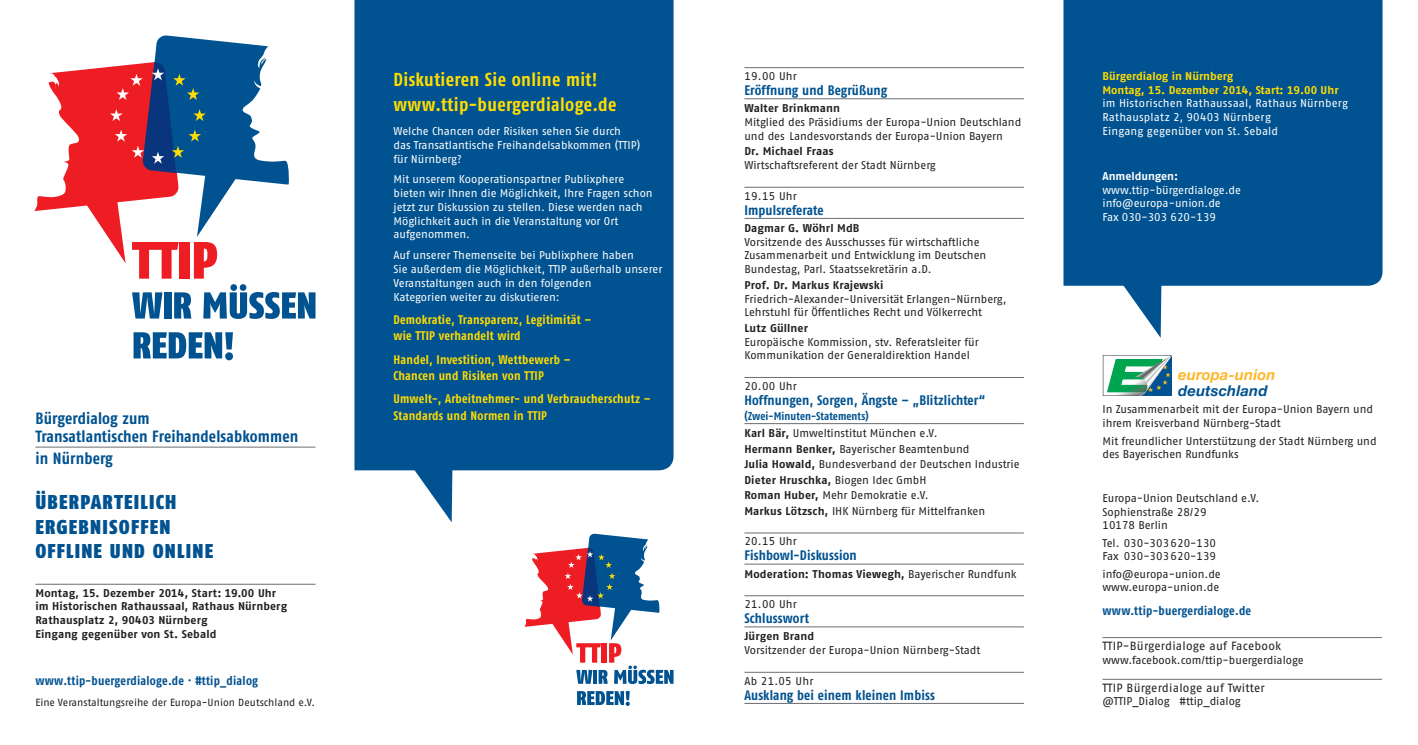
<style>
.page{position:relative;width:1418px;height:745px;background:#fff}
.page>*{position:absolute;margin:0;border:0;box-sizing:border-box;transform-origin:0 0}
.t1{font:20px/24.8px "Fago Co Black Tf";letter-spacing:.06em;color:#015290}
.t2{font:18.75px/24.8px "Fago Co Bold Tf";letter-spacing:.02em;color:#ffdc01}
.t3{font:16.25px/17.5px "Fago Co Bold Tf";letter-spacing:.005em;color:#015290}
.t4{font:italic 700 14.88px "Helvetica Neue";letter-spacing:.01em;color:#fcb72b}
.t5{font:italic 700 14.88px "Helvetica Neue";letter-spacing:.01em;color:#015290}
.t6{font:13.75px "Fago Co Bold Tf";letter-spacing:.01em;color:#015290}
.t7{font:12.5px/16.2px "Fago Co Bold Tf";letter-spacing:.02em;color:#ffdc01}
.t8{font:12.5px "Fago Co Bold Tf";letter-spacing:.02em;color:#015290}
.t9{font:11.88px "Fago No Regular Tf";letter-spacing:.02em;color:#231f20}
.t10{font:11.25px/13.8px "Fago No Regular Tf";color:#231f20}
.t11{font:11.25px/13.8px "Fago No Regular Tf";color:#fff}
.t12{font:11.25px/13.8px "Fago No Bold Tf";letter-spacing:.01em;color:#231f20}
.t13{font:11.25px/13.8px "Fago No Bold Tf";color:#ffdc01}
.t14{font:11.25px "Fago Co Bold Tf";letter-spacing:.005em;color:#015290}
.t15{font:11.25px "Fago No Bold Tf";color:#fff}
.t16{font:10.38px "Fago No Regular Tf";letter-spacing:-.005em;color:#231f20}
.s1{font-family:"Fago No Bold Tf"}
.s2{font-family:"Fago No Regular Tf"}
</style>
<div class="page">
<hr style="left:35px;top:583px;width:280px;height:1px;background:#6c6d70">
<svg style="left:35px;top:35px;width:254px;height:243px"></svg>
<svg style="left:132px;top:292px;width:30px;height:26px"></svg>
<div style="left:164px;top:292px;width:7px;height:26px;background:#015290"></div>
<svg style="left:174px;top:292px;width:17px;height:26px"></svg>
<svg style="left:203px;top:284px;width:112px;height:35px"></svg>
<svg style="left:133px;top:332px;width:100px;height:28px"></svg>
<hr style="left:35px;top:446px;width:280px;height:1px;background:#6c6d70">
<div style="left:1063px;top:0;width:319px;height:285px;background:#015290"></div>
<svg style="left:1119px;top:272px;width:42px;height:66px"></svg>
<hr style="left:1102px;top:637px;width:279px;height:1px;background:#6c6d70">
<hr style="left:1102px;top:678px;width:279px;height:1px;background:#6c6d70">
<svg style="left:1102px;top:355px;width:69px;height:41px"></svg>
<div style="left:354px;top:0;width:319px;height:470px;background:#015290"></div>
<hr style="left:744px;top:67px;width:279px;height:1px;background:#6c6d70">
<hr style="left:744px;top:98px;width:279px;height:1px;background:#6c6d70">
<hr style="left:744px;top:187px;width:279px;height:1px;background:#6c6d70">
<hr style="left:744px;top:218px;width:279px;height:1px;background:#6c6d70">
<hr style="left:744px;top:377px;width:279px;height:1px;background:#6c6d70">
<hr style="left:744px;top:423px;width:279px;height:1px;background:#6c6d70">
<hr style="left:744px;top:532px;width:279px;height:1px;background:#6c6d70">
<hr style="left:744px;top:563px;width:279px;height:1px;background:#6c6d70">
<hr style="left:744px;top:595px;width:279px;height:1px;background:#6c6d70">
<hr style="left:744px;top:626px;width:279px;height:1px;background:#6c6d70">
<hr style="left:744px;top:671px;width:279px;height:1px;background:#6c6d70">
<hr style="left:744px;top:702px;width:279px;height:1px;background:#6c6d70">
<svg style="left:524px;top:533px;width:149px;height:150px"></svg>
<svg style="left:577px;top:691px;width:53px;height:14px"></svg>
<svg style="left:410px;top:456px;width:42px;height:66px"></svg>
<h3 class="t3" style="left:35px;top:409px;width:264px">Bürgerdialog zum<br>Transatlantischen Freihandelsabkommen</h3>
<h3 class="t3" style="left:35px;top:449px;width:79px">in Nürnberg</h3>
<h1 class="t1" style="left:35px;top:488px;width:179px">ÜBERPARTEILICH<br>ERGEBNISOFFEN<br>OFFLINE UND ONLINE</h1>
<p class="t12" style="left:35px;top:585px;width:253px">Montag, 15. Dezember 2014, Start: 19.00 Uhr im Historischen Rathaussaal, Rathaus Nürnberg Rathausplatz 2, 90403 Nürnberg<br>Eingang gegenüber von St. Sebald</p>
<p class="t8" style="left:35px;top:672px;width:224px">www.ttip-buergerdialoge.de · #ttip_dialog</p>
<p class="t16" style="left:35px;top:695px;width:281px">Eine Veranstaltungsreihe der Europa-Union Deutschland e.V.</p>
<h2 class="t2" style="left:393px;top:67px;width:224px">Diskutieren Sie online mit! www.ttip-buergerdialoge.de</h2>
<p class="t11" style="left:393px;top:124px;width:248px">Welche Chancen oder Risiken sehen Sie durch das Transatlantische Freihandelsabkommen (TTIP) für Nürnberg?</p>
<p class="t11" style="left:393px;top:172px;width:261px">Mit unserem Kooperationspartner Publixphere bieten wir Ihnen die Möglichkeit, Ihre Fragen schon jetzt zur Diskussion zu stellen. Diese werden nach Möglichkeit auch in die Veranstaltung vor Ort aufgenommen.</p>
<p class="t11" style="left:393px;top:248px;width:270px">Auf unserer Themenseite bei Publixphere haben<br>Sie außerdem die Möglichkeit, TTIP außerhalb unserer Veranstaltungen auch in den folgenden<br>Kategorien weiter zu diskutieren:</p>
<p class="t7" style="left:393px;top:311px;width:199px">Demokratie, Transparenz, Legitimität – wie TTIP verhandelt wird</p>
<p class="t7" style="left:393px;top:351px;width:179px">Handel, Investition, Wettbewerb –<br>Chancen und Risiken von TTIP</p>
<p class="t7" style="left:393px;top:390px;width:259px">Umwelt-, Arbeitnehmer- und Verbraucherschutz –<br>Standards und Normen in TTIP</p>
<p class="t10" style="left:744px;top:69px;width:54px">19.00 Uhr</p>
<p class="t6" style="left:744px;top:82px;width:144px">Eröffnung und Begrüßung</p>
<p class="t12" style="left:744px;top:101px;width:97px">Walter Brinkmann</p>
<p class="t10" style="left:744px;top:115px;width:278px">Mitglied des Präsidiums der Europa-Union Deutschland und des Landesvorstands der Europa-Union Bayern</p>
<p class="t12" style="left:744px;top:144px;width:91px">Dr. Michael Fraas</p>
<p class="t10" style="left:744px;top:158px;width:193px">Wirtschaftsreferent der Stadt Nürnberg</p>
<p class="t10" style="left:744px;top:188px;width:54px">19.15 Uhr</p>
<p class="t6" style="left:744px;top:201px;width:81px">Impulsreferate</p>
<p class="t12" style="left:744px;top:221px;width:117px">Dagmar G. Wöhrl MdB</p>
<p class="t10" style="left:744px;top:234px;width:243px">Vorsitzende des Ausschusses für wirtschaftliche<br>Zusammenarbeit und Entwicklung im Deutschen<br>Bundestag, Parl. Staatssekretärin a.D.</p>
<p class="t12" style="left:744px;top:277px;width:141px">Prof. Dr. Markus Krajewski</p>
<p class="t10" style="left:744px;top:291px;width:263px">Friedrich-Alexander-Universität Erlangen-Nürnberg,<br>Lehrstuhl für Öffentliches Recht und Völkerrecht</p>
<p class="t12" style="left:744px;top:320px;width:65px">Lutz Güllner</p>
<p class="t10" style="left:744px;top:334px;width:236px">Europäische Kommission, stv. Referatsleiter für<br>Kommunikation der Generaldirektion Handel</p>
<p class="t10" style="left:744px;top:378px;width:54px">20.00 Uhr</p>
<p class="t6" style="left:744px;top:391px;width:242px">Hoffnungen, Sorgen, Ängste – „Blitzlichter“</p>
<p class="t14" style="left:744px;top:409px;width:126px">(Zwei-Minuten-Statements)</p>
<p class="t10" style="left:744px;top:425px;width:277px;line-height:15.5px"><span class="s1">Karl Bär,</span> Umweltinstitut München e.V.<br><span class="s1">Hermann Benker,</span> Bayerischer Beamtenbund<br><span class="s1">Julia Howald,</span> Bundesverband der Deutschen Industrie</p>
<p class="t12" style="left:744px;top:472px;width:184px">Dieter Hruschka, <span class="s2">Biogen Idec GmbH</span></p>
<p class="t10" style="left:744px;top:487px;width:242px;line-height:15.5px"><span class="s1">Roman Huber,</span> Mehr Demokratie e.V.<br><span class="s1">Markus Lötzsch,</span> IHK Nürnberg für Mittelfranken</p>
<p class="t10" style="left:744px;top:534px;width:54px">20.15 Uhr</p>
<p class="t6" style="left:744px;top:547px;width:114px">Fishbowl-Diskussion</p>
<p class="t12" style="left:744px;top:566px;width:274px">Moderation: Thomas Viewegh, <span class="s2">Bayerischer Rundfunk</span></p>
<p class="t10" style="left:744px;top:596px;width:54px">21.00 Uhr</p>
<p class="t6" style="left:744px;top:609px;width:66px">Schlusswort</p>
<p class="t12" style="left:744px;top:629px;width:71px">Jürgen Brand</p>
<p class="t10" style="left:744px;top:642px;width:237px">Vorsitzender der Europa-Union Nürnberg-Stadt</p>
<p class="t10" style="left:744px;top:673px;width:71px">Ab 21.05 Uhr</p>
<p class="t6" style="left:744px;top:686px;width:192px">Ausklang bei einem kleinen Imbiss</p>
<p class="t13" style="left:1102px;top:69px;width:238px">Bürgerdialog in Nürnberg<br>Montag, 15. Dezember 2014, Start: 19.00 Uhr</p>
<p class="t11" style="left:1102px;top:96px;width:247px">im Historischen Rathaussaal, Rathaus Nürnberg<br>Rathausplatz 2, 90403 Nürnberg<br>Eingang gegenüber von St. Sebald</p>
<p class="t15" style="left:1102px;top:169px;width:77px">Anmeldungen:</p>
<p class="t11" style="left:1102px;top:182px;width:140px">www.ttip-bürgerdialoge.de info@europa-union.de<br>Fax 030-303 620-139</p>
<h3 class="t4" style="left:1178px;top:363px;width:99px">europa-union</h3>
<h3 class="t5" style="left:1178px;top:378px;width:91px">deutschland</h3>
<p class="t10" style="left:1102px;top:402px;width:272px">In Zusammenarbeit mit der Europa-Union Bayern und ihrem Kreisverband Nürnberg-Stadt</p>
<p class="t10" style="left:1102px;top:433px;width:276px">Mit freundlicher Unterstützung der Stadt Nürnberg und des Bayerischen Rundfunks</p>
<p class="t10" style="left:1102px;top:490px;width:158px">Europa-Union Deutschland e.V.<br>Sophienstraße 28/29<br>10178 Berlin</p>
<p class="t10" style="left:1102px;top:535px;width:115px">Tel. 030-303 620-130<br>Fax 030-303 620-139</p>
<p class="t10" style="left:1102px;top:566px;width:120px">info@europa-union.de www.europa-union.de</p>
<p class="t8" style="left:1102px;top:602px;width:150px">www.ttip-buergerdialoge.de</p>
<p class="t9" style="left:1102px;top:638px;width:180px">TTIP-Bürgerdialoge auf Facebook</p>
<p class="t10" style="left:1102px;top:652px;width:203px">www.facebook.com/ttip-buergerdialoge</p>
<p class="t9" style="left:1102px;top:680px;width:164px">TTIP Bürgerdialoge auf Twitter</p>
<p class="t10" style="left:1102px;top:694px;width:140px">@TTIP_Dialog #ttip_dialog</p>
</div>
